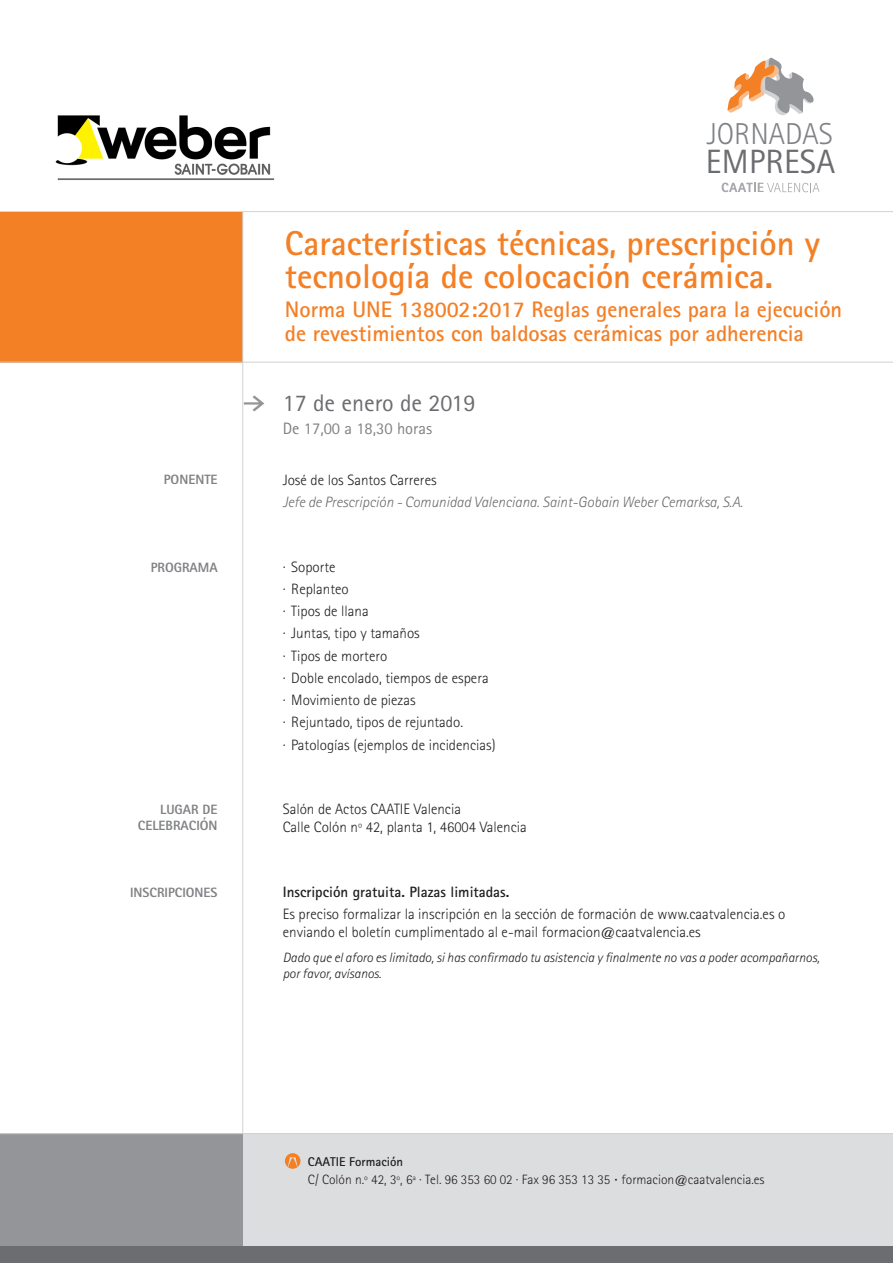
<style>
.page{position:relative;width:893px;height:1263px;background:#fff}
.page>*{position:absolute;margin:0;border:0;box-sizing:border-box;transform-origin:0 0}
.Título{font:700 34.5px/33px "Rotis Sans Serif";color:#f48026}
.Título-2{font:33.75px "Rotis Sans Serif";letter-spacing:.01em;color:#6c6d70}
.Título-3{font:300 30.15px "Rotis Sans Serif";color:#808285}
.Fecha{font:24px "Rotis Sans Serif";color:#6c6d70}
.Título-4{font:700 22.5px/24px "Rotis Sans Serif";color:#f48026}
.Hora{font:16.5px "Rotis Sans Serif";color:#808285}
.texto{font:300 15px/18px "Rotis Sans Serif";color:#231f20}
.cargo{font:italic 300 15px "Rotis Sans Serif";color:#6c6d70}
.texto-2{font:700 15px "Rotis Sans Serif";color:#231f20}
.texto-3{font:italic 300 13.5px/16.2px "Rotis Sans Serif";color:#231f20}
.texto-4{font:300 13.5px "Rotis Sans Serif";color:#231f20}
.Título_interior{font:800 13.5px/16.2px "Rotis Sans Serif";color:#808285;text-align:right}
.t1{font:700 12.75px "Rotis Sans Serif";color:#231f20}
.s1{font-weight:700}
</style>
<div class="page">
<hr style="left:0;top:211px;width:893px;height:1px;background:#d1d2d4">
<svg style="left:727px;top:57px;width:87px;height:58px"></svg>
<svg style="left:722px;top:183px;width:97px;height:9px"></svg>
<svg style="left:244px;top:395px;width:20px;height:16px"></svg>
<div style="left:0;top:212px;width:242px;height:150px;background:#f48026"></div>
<hr style="left:242px;top:212px;width:1px;height:1008px;background:#d1d2d4">
<hr style="left:0;top:362px;width:893px;height:1px;background:#d1d2d4">
<div style="left:242px;top:1133px;width:651px;height:128px;background:#dcdddf"></div>
<div style="left:0;top:1133px;width:242px;height:128px;background:#939598"></div>
<hr style="left:0;top:1133px;width:893px;height:1px;background:#d1d2d4">
<svg style="left:285px;top:1153px;width:15px;height:16px"></svg>
<div style="left:0;top:1246px;width:893px;height:17px;background:#6c6d70"></div>
<img style="left:55px;top:115px;width:220px;height:65px">
<p class="Título-3" style="left:707px;top:117px;width:127px">JORNADAS</p>
<p class="Título-2" style="left:706px;top:142px;width:131px">EMPRESA</p>
<p class="Título" style="left:285px;top:226px;width:537px">Características técnicas, prescripción y tecnología de colocación cerámica.</p>
<p class="Título-4" style="left:285px;top:296px;width:559px">Norma UNE 138002:2017 Reglas generales para la ejecución de revestimientos con baldosas cerámicas por adherencia</p>
<p class="Fecha" style="left:283px;top:388px;width:194px">17 de enero de 2019</p>
<p class="Hora" style="left:283px;top:418px;width:151px">De 17,00 a 18,30 horas</p>
<p class="Título_interior" style="left:164px;top:471px;width:55px">PONENTE</p>
<p class="texto" style="left:283px;top:470px;width:155px">José de los Santos Carreres</p>
<p class="cargo" style="left:283px;top:493px;width:462px">Jefe de Prescripción - Comunidad Valenciana. Saint-Gobain Weber Cemarksa, S.A.</p>
<p class="Título_interior" style="left:151px;top:559px;width:68px">PROGRAMA</p>
<p class="texto" style="left:283px;top:557px;width:54px">· Soporte</p>
<p class="texto" style="left:283px;top:580px;width:67px">· Replanteo</p>
<p class="texto" style="left:283px;top:602px;width:87px">· Tipos de llana</p>
<p class="texto" style="left:283px;top:624px;width:139px">· Juntas, tipo y tamaños</p>
<p class="texto" style="left:283px;top:646px;width:106px">· Tipos de mortero</p>
<p class="texto" style="left:283px;top:669px;width:207px">· Doble encolado, tiempos de espera</p>
<p class="texto" style="left:283px;top:691px;width:134px">· Movimiento de piezas</p>
<p class="texto" style="left:283px;top:713px;width:182px">· Rejuntado, tipos de rejuntado.</p>
<p class="texto" style="left:283px;top:735px;width:214px">· Patologías (ejemplos de incidencias)</p>
<p class="Título_interior" style="left:138px;top:801px;width:81px">LUGAR DE<br>CELEBRACIÓN</p>
<p class="texto" style="left:283px;top:800px;width:180px">Salón de Actos CAATIE Valencia</p>
<p class="texto" style="left:283px;top:818px;width:246px">Calle Colón nº 42, planta 1, 46004 Valencia</p>
<p class="Título_interior" style="left:130px;top:884px;width:89px">INSCRIPCIONES</p>
<p class="texto-2" style="left:283px;top:882px;width:228px">Inscripción gratuita. Plazas limitadas.</p>
<p class="texto" style="left:283px;top:905px;width:504px">Es preciso formalizar la inscripción en la sección de formación de www.caatvalencia.es o enviando el boletín cumplimentado al e-mail formacion@caatvalencia.es</p>
<p class="texto-3" style="left:283px;top:950px;width:538px">Dado que el aforo es limitado, si has confirmado tu asistencia y finalmente no vas a poder acompañarnos, por favor, avísanos.</p>
<p class="t1" style="left:308px;top:1154px;width:97px">CAATIE Formación</p>
<p class="texto-4" style="left:308px;top:1172px;width:458px">C/ Colón n.º 42, 3º, 6ª · Tel. 96 353 60 02 · Fax 96 353 13 35 <span class="s1">·</span> formacion@caatvalencia.es</p>
</div>
